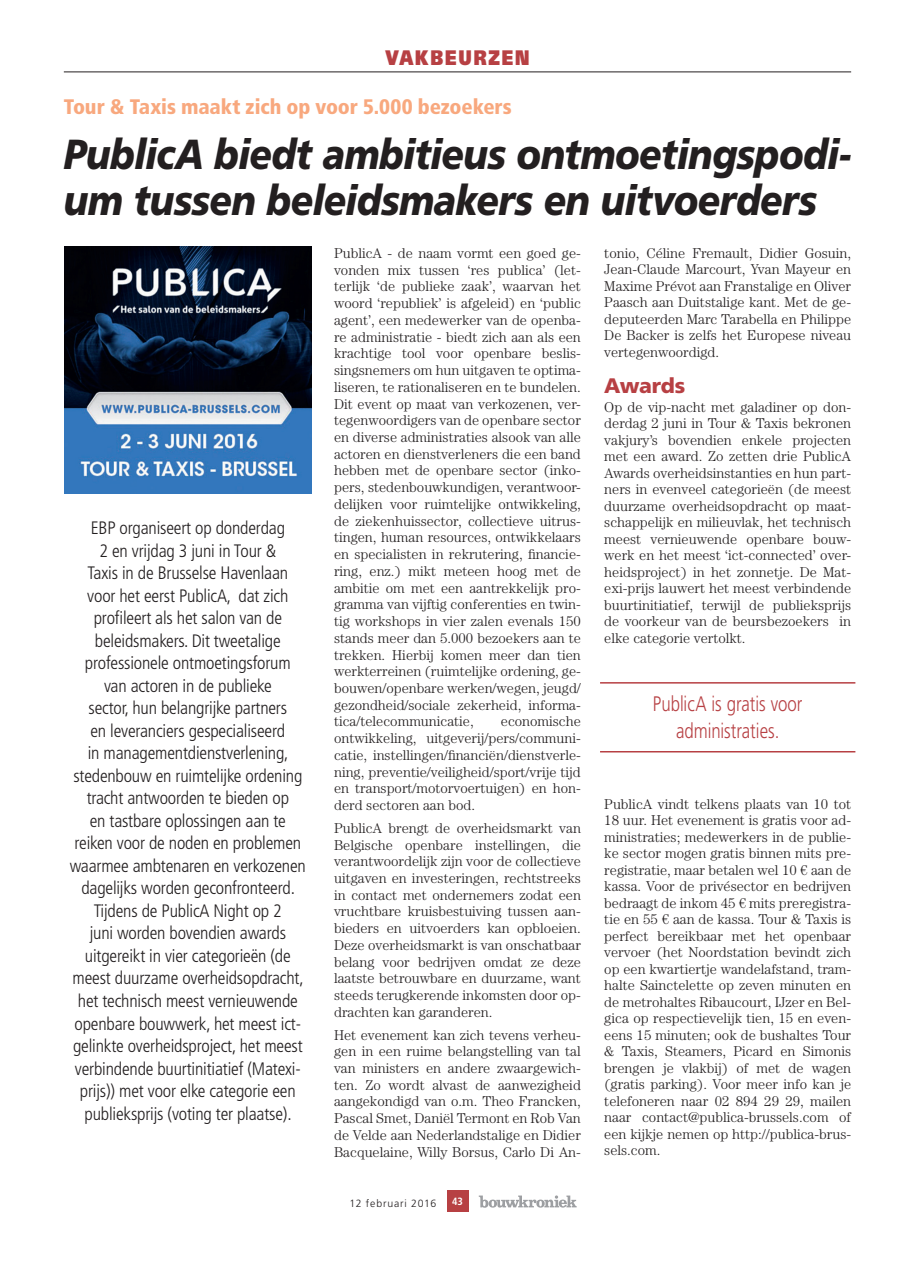
<style>
.page{position:relative;width:915px;height:1263px;background:#fff}
.page>*{position:absolute;margin:0;border:0;box-sizing:border-box;transform-origin:0 0}
.KOP1{font:italic 900 42px/46.5px "Frutiger LT";letter-spacing:-.015em;color:#231f20;scale:.88 1}
.KOPSUB1{font:900 condensed 21px "Frutiger LT";letter-spacing:-.005em;color:#f8a87e}
.t1{font:300 21px/27px "Frutiger LT";color:#b74043;text-align:center;scale:.8 1}
.HOOFDING{font:900 21px "Frutiger LT";letter-spacing:.105em;color:#b74043;scale:.8 1}
.SUB1{font:900 21px "Frutiger LT";letter-spacing:-.01em;color:#b74043}
.INTRO1_L{font:300 condensed 18px/22.5px "Frutiger LT";letter-spacing:-.01em;color:#231f20;text-align:center}
.BODY{font:300 14.25px/16.8px "Century LT";color:#231f20;text-align:justify}
.t2{font:300 10.5px "Frutiger LT";letter-spacing:.075em;color:#231f20}
.t3{font:700 condensed 10.5px "Frutiger LT";color:#fff}
</style>
<div class="page">
<svg style="left:478px;top:1195px;width:98px;height:13px"></svg>
<div style="left:446px;top:1191px;width:22px;height:21px;background:#b74043"></div>
<hr style="left:64px;top:72px;width:786px;height:1px;background:#231f20">
<hr style="left:600px;top:682px;width:255px;height:2px;background:#b74043">
<hr style="left:600px;top:751px;width:255px;height:1px;background:#b74043">
<img style="left:64px;top:247px;width:247px;height:246px">
<p class="HOOFDING" style="left:385px;top:45px;width:182px">VAKBEURZEN</p>
<p class="KOPSUB1" style="left:64px;top:94px;width:449px">Tour &amp; Taxis maakt zich op voor 5.000 bezoekers</p>
<p class="KOP1" style="left:64px;top:131px;width:895px">PublicA biedt ambitieus ontmoetingspodi&shy;um tussen beleidsmakers en uitvoerders</p>
<p class="BODY" style="left:334px;top:244px;width:248px">PublicA - de naam vormt een goed ge&shy;vonden mix tussen ‘res publica’ (let&shy;terlijk ‘de publieke zaak’, waarvan het woord ‘republiek’ is afgeleid) en ‘public agent’, een medewerker van de openba&shy;re administratie - biedt zich aan als een krachtige tool voor openbare beslis&shy;singsnemers om hun uitgaven te optima&shy;liseren, te rationaliseren en te bundelen.<br>Dit event op maat van verkozenen, ver&shy;tegenwoordigers van de openbare sector en diverse administraties alsook van alle actoren en dienstverleners die een band hebben met de openbare sector (inko&shy;pers, stedenbouwkundigen, verantwoor&shy;delijken voor ruimtelijke ontwikkeling, de ziekenhuissector, collectieve uitrus&shy;tingen, human resources, ontwikkelaars en specialisten in rekrutering, financie&shy;ring, enz.) mikt meteen hoog met de ambitie om met een aantrekkelijk pro&shy;gramma van vijftig conferenties en twin&shy;tig workshops in vier zalen evenals 150 stands meer dan 5.000 bezoekers aan te trekken. Hierbij komen meer dan tien werkterreinen (ruimtelijke ordening, ge&shy;bouwen/openbare werken/wegen, jeugd/ gezondheid/sociale zekerheid, informa&shy;tica/telecommunicatie,</p>
<p class="BODY" style="left:604px;top:245px;width:248px">tonio, Céline Fremault, Didier Gosuin, Jean-Claude Marcourt, Yvan Mayeur en Maxime Prévot aan Franstalige en Oliver Paasch aan Duitstalige kant. Met de ge&shy;deputeerden Marc Tarabella en Philippe De Backer is zelfs het Europese niveau vertegenwoordigd.</p>
<p class="SUB1" style="left:604px;top:373px;width:82px">Awards</p>
<p class="BODY" style="left:604px;top:399px;width:248px">Op de vip-nacht met galadiner op don&shy;derdag 2 juni in Tour &amp; Taxis bekronen vakjury’s bovendien enkele projecten met een award. Zo zetten drie PublicA Awards overheidsinstanties en hun part&shy;ners in evenveel categorieën (de meest duurzame overheidsopdracht op maat&shy;schappelijk en milieuvlak, het technisch meest vernieuwende openbare bouw&shy;werk en het meest ‘ict-connected’ over&shy;heidsproject) in het zonnetje. De Mat&shy;exi-prijs lauwert het meest verbindende buurtinitiatief, terwijl de publieksprijs de voorkeur van de beursbezoekers in elke categorie vertolkt.</p>
<p class="INTRO1_L" style="left:70px;top:517px;width:237px">EBP organiseert op donderdag<br>2 en vrijdag 3 juni in Tour &amp;<br>Taxis in de Brusselse Havenlaan<br>voor het eerst PublicA, dat zich profileert als het salon van de beleidsmakers. Dit tweetalige professionele ontmoetingsforum<br>van actoren in de publieke<br>sector, hun belangrijke partners<br>en leveranciers gespecialiseerd<br>in managementdienstverlening, stedenbouw en ruimtelijke ordening tracht antwoorden te bieden op<br>en tastbare oplossingen aan te reiken voor de noden en problemen waarmee ambtenaren en verkozenen dagelijks worden geconfronteerd.<br>Tijdens de PublicA Night op 2<br>juni worden bovendien awards uitgereikt in vier categorieën (de meest duurzame overheidsopdracht, het technisch meest vernieuwende openbare bouwwerk, het meest ict&shy;gelinkte overheidsproject, het meest verbindende buurtinitiatief (Matexi&shy;prijs)) met voor elke categorie een publieksprijs (voting ter plaatse).</p>
<p class="t1" style="left:652px;top:691px;width:188px">PublicA is gratis voor administraties.</p>
<p class="BODY" style="left:334px;top:713px;width:248px;text-indent:167px">economische ontwikkeling, uitgeverij/pers/communi&shy;catie, instellingen/financiën/dienstverle&shy;ning, preventie/veiligheid/sport/vrije tijd en transport/motorvoertuigen) en hon&shy;derd sectoren aan bod.</p>
<p class="BODY" style="left:334px;top:819px;width:248px">PublicA brengt de overheidsmarkt van Belgische openbare instellingen, die verantwoordelijk zijn voor de collectieve uitgaven en investeringen, rechtstreeks in contact met ondernemers zodat een vruchtbare kruisbestuiving tussen aan&shy;bieders en uitvoerders kan opbloeien.<br>Deze overheidsmarkt is van onschatbaar belang voor bedrijven omdat ze deze laatste betrouwbare en duurzame, want steeds terugkerende inkomsten door op&shy;drachten kan garanderen.</p>
<p class="BODY" style="left:334px;top:1026px;width:248px">Het evenement kan zich tevens verheu&shy;gen in een ruime belangstelling van tal van ministers en andere zwaargewich&shy;ten. Zo wordt alvast de aanwezigheid aangekondigd van o.m. Theo Francken, Pascal Smet, Daniël Termont en Rob Van de Velde aan Nederlandstalige en Didier Bacquelaine, Willy Borsus, Carlo Di An-</p>
<p class="BODY" style="left:604px;top:795px;width:248px">PublicA vindt telkens plaats van 10 tot 18 uur. Het evenement is gratis voor ad&shy;ministraties; medewerkers in de publie&shy;ke sector mogen gratis binnen mits pre&shy;registratie, maar betalen wel 10 € aan de kassa. Voor de privésector en bedrijven bedraagt de inkom 45 € mits preregistra&shy;tie en 55 € aan de kassa. Tour &amp; Taxis is perfect bereikbaar met het openbaar vervoer (het Noordstation bevindt zich op een kwartiertje wandelafstand, tram&shy;halte Sainctelette op zeven minuten en de metrohaltes Ribaucourt, IJzer en Bel&shy;gica op respectievelijk tien, 15 en even&shy;eens 15 minuten; ook de bushaltes Tour &amp; Taxis, Steamers, Picard en Simonis brengen je vlakbij) of met de wagen (gratis parking). Voor meer info kan je telefoneren naar 02 894 29 29, mailen naar contact@publica-brussels.com of een kijkje nemen op http://publica-brus&shy;sels.com.</p>
<p class="t2" style="left:349px;top:1197px;width:88px">12 februari 2016</p>
<p class="t3" style="left:452px;top:1195px;width:12px">43</p>
</div>
